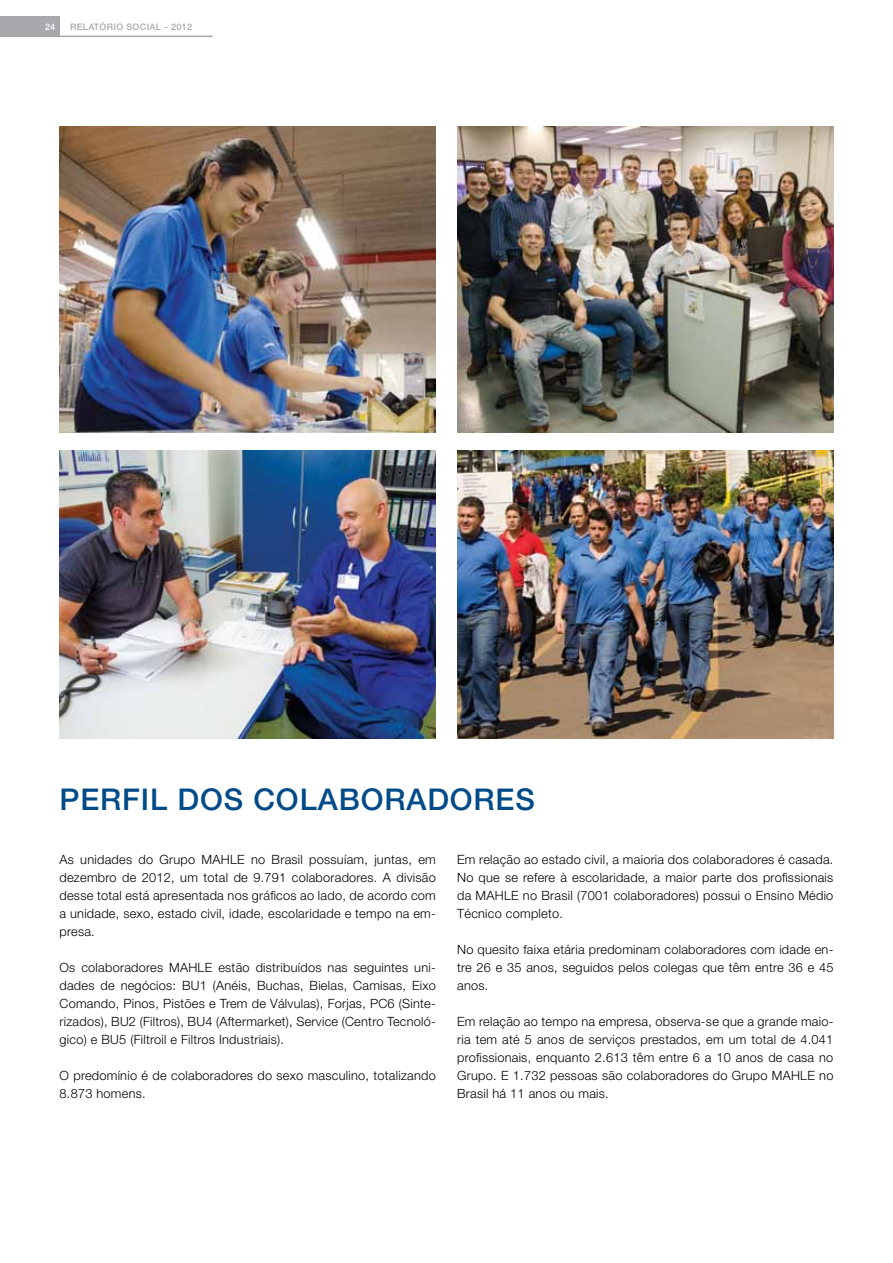
<style>
.page{position:relative;width:893px;height:1263px;background:#fff}
.page>*{position:absolute;margin:0;border:0;box-sizing:border-box;transform-origin:0 0}
.t1{font:500 30px "Helvetica Neue LT";color:#004b88}
.t2{font:300 12.75px/18px "Helvetica Neue LT";letter-spacing:.02em;color:#000;text-align:justify}
.t3{font:500 9px "Helvetica Neue LT";letter-spacing:.04em;color:#a7a9ac}
.t4{font:500 9px "Helvetica Neue LT";color:#fff}
</style>
<div class="page">
<div style="left:0;top:16px;width:60px;height:20px;background:#a7a9ac"></div>
<hr style="left:0;top:36px;width:213px;height:1px;background:#a7a9ac">
<img style="left:60px;top:126px;width:376px;height:306px">
<img style="left:457px;top:126px;width:376px;height:306px">
<img style="left:457px;top:450px;width:376px;height:288px">
<img style="left:60px;top:450px;width:376px;height:288px">
<p class="t4" style="left:45px;top:21px;width:12px">24</p>
<p class="t3" style="left:70px;top:21px;width:123px">RELATÓRIO SOCIAL - 2012</p>
<h1 class="t1" style="left:60px;top:781px;width:39px">PERFIL</h1>
<h1 class="t1" style="left:178px;top:781px;width:22px">DOS</h1>
<h1 class="t1" style="left:253px;top:781px;width:22px">COLA</h1>
<h1 class="t1" style="left:339px;top:781px;width:45px">BORADORES</h1>
<p class="t2" style="left:60px;top:850px;width:152px">As unidades do Grupo MAHLE</p>
<p class="t2" style="left:60px;top:850px;width:378px;text-indent:192px">no Brasil possuíam, juntas, em dezembro de 2012, um total de 9.791 colaboradores. A divisão desse total está apresentada nos gráficos ao lado, de acordo com a unidade, sexo, estado civil, idade, escolaridade e tempo na em&shy;presa.</p>
<p class="t2" style="left:60px;top:958px;width:120px">Os colaboradores MAHLE</p>
<p class="t2" style="left:60px;top:958px;width:378px;text-indent:159px">estão distribuídos nas seguintes uni&shy;dades de negócios: BU 1 (Anéis, Buchas, Bielas, Camisas, Eixo Comando, Pinos, Pistões e Trem de Válvulas), Forjas, PC6 (Sinte&shy;rizados), BU 2 (Filtros), BU4 (Aftermarket), Service (Centro Tecnoló&shy;gico) e BU5 (Filtroil e Filtros Industriais).</p>
<p class="t2" style="left:60px;top:1066px;width:378px">O predomínio é de colaboradores do sexo masculino, totalizando<br>8.873 homens.</p>
<p class="t2" style="left:457px;top:850px;width:378px">Em relação ao estado civil, a maioria dos colaboradores é casada.<br>No que se refere à escolaridade, a maior parte dos profissionais da MAHLE</p>
<p class="t2" style="left:457px;top:886px;width:378px;text-indent:66px">no Brasil (7001 colaboradores) possui o Ensino Médio<br>Técnico completo.</p>
<p class="t2" style="left:457px;top:940px;width:378px">No quesito faixa etária predominam colaboradores com idade en&shy;tre 26 e 35 anos, seguidos pelos colegas que têm entre 36 e 45 anos.</p>
<p class="t2" style="left:457px;top:1012px;width:378px">Em relação ao tempo na empresa, observa-se que a grande maio&shy;ria tem até 5 anos de serviços prestados, em um total de 4.041 profissionais, enquanto 2.613 têm entre 6 a 10 anos de casa no Grupo. E 1.732 pessoas são colaboradores do Grupo MAHLE</p>
<p class="t2" style="left:819px;top:1066px;width:16px">no</p>
<p class="t2" style="left:457px;top:1084px;width:153px">Brasil há 11 anos ou mais.</p>
</div>
